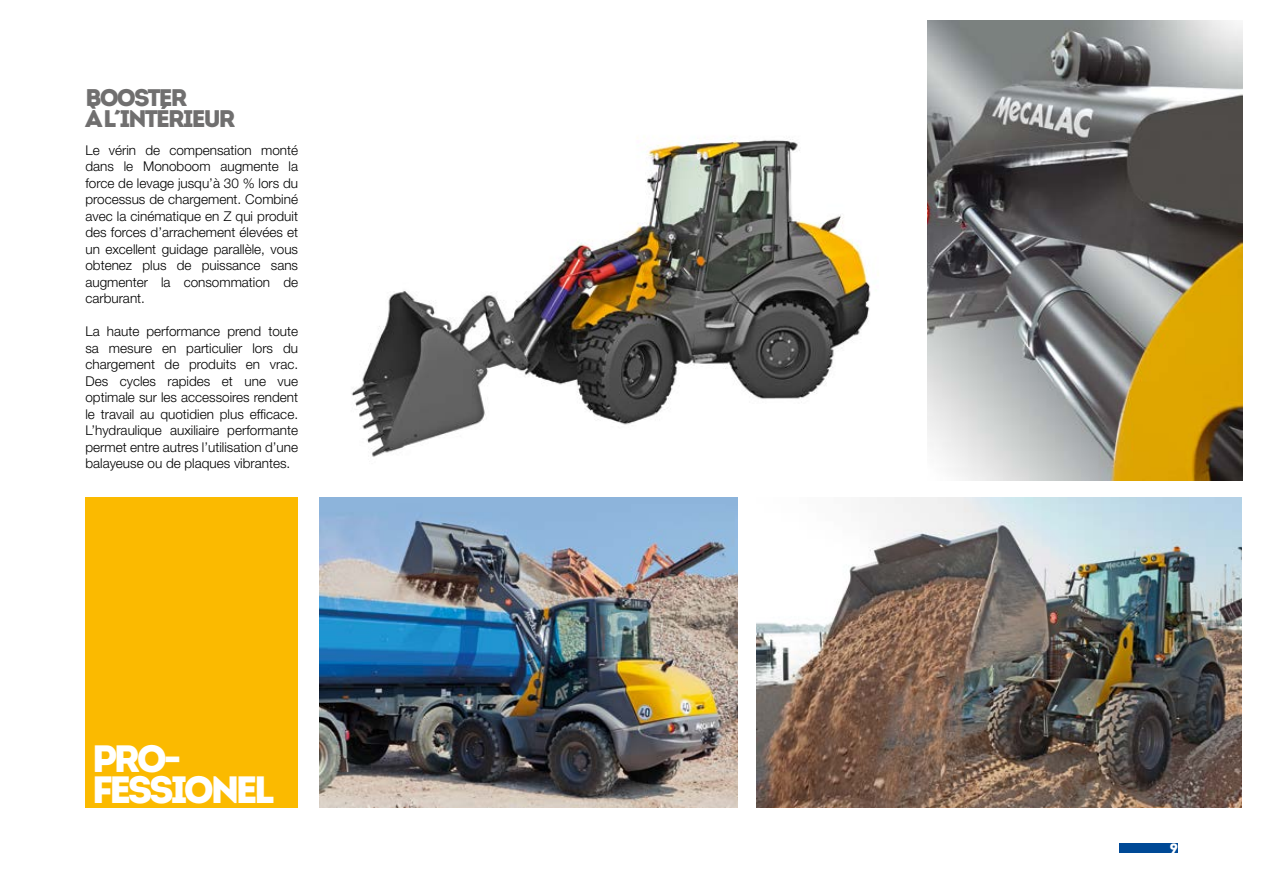
<style>
.page{position:relative;width:1263px;height:893px;background:#fff}
.page>*{position:absolute;margin:0;border:0;box-sizing:border-box;transform-origin:0 0}
.t1{font:900 37.95px/31.7px "Intro";letter-spacing:-.09em;color:#fff}
.t2{font:900 24px/21px "Intro";letter-spacing:-.08em;color:#706f6f}
.t3{font:300 13.5px/16.5px "Helvetica Neue LT Pro";color:#000;text-align:justify}
.t4{font:900 13.35px "Intro";color:#fff}
</style>
<div class="page">
<div style="left:1119px;top:843px;width:59px;height:10px;background:#004996"></div>
<img style="left:757px;top:497px;width:485px;height:310px">
<img style="left:927px;top:21px;width:315px;height:459px">
<img style="left:319px;top:497px;width:419px;height:310px">
<div style="left:85px;top:497px;width:213px;height:310px;background:#fbba00"></div>
<img style="left:351px;top:136px;width:520px;height:321px">
<h2 class="t2" style="left:85px;top:87px;width:151px">BOOSTER<br>À L´INTÉRIEUR</h2>
<p class="t3" style="left:85px;top:141px;width:214px">Le vérin de compensation monté dans le Monoboom augmente la force de levage jusqu’à 30 % lors du processus de chargement. Combiné avec la cinématique en Z qui produit des forces d’arrachement élevées et un excellent guidage parallèle, vous obtenez plus de puissance sans augmenter la consommation de carburant.</p>
<p class="t3" style="left:85px;top:323px;width:214px">La haute performance prend toute sa mesure en particulier lors du chargement de produits en vrac.<br>Des cycles rapides et une vue optimale sur les accessoires rendent le travail au quotidien plus efficace.<br>L’hydraulique auxiliaire performante permet entre autres l’utilisation d’une balayeuse ou de plaques vibrantes.</p>
<h1 class="t1" style="left:92px;top:742px;width:184px">PRO-<br>FESSIONEL</h1>
<p class="t4" style="left:1170px;top:839px;width:10px">9</p>
</div>
